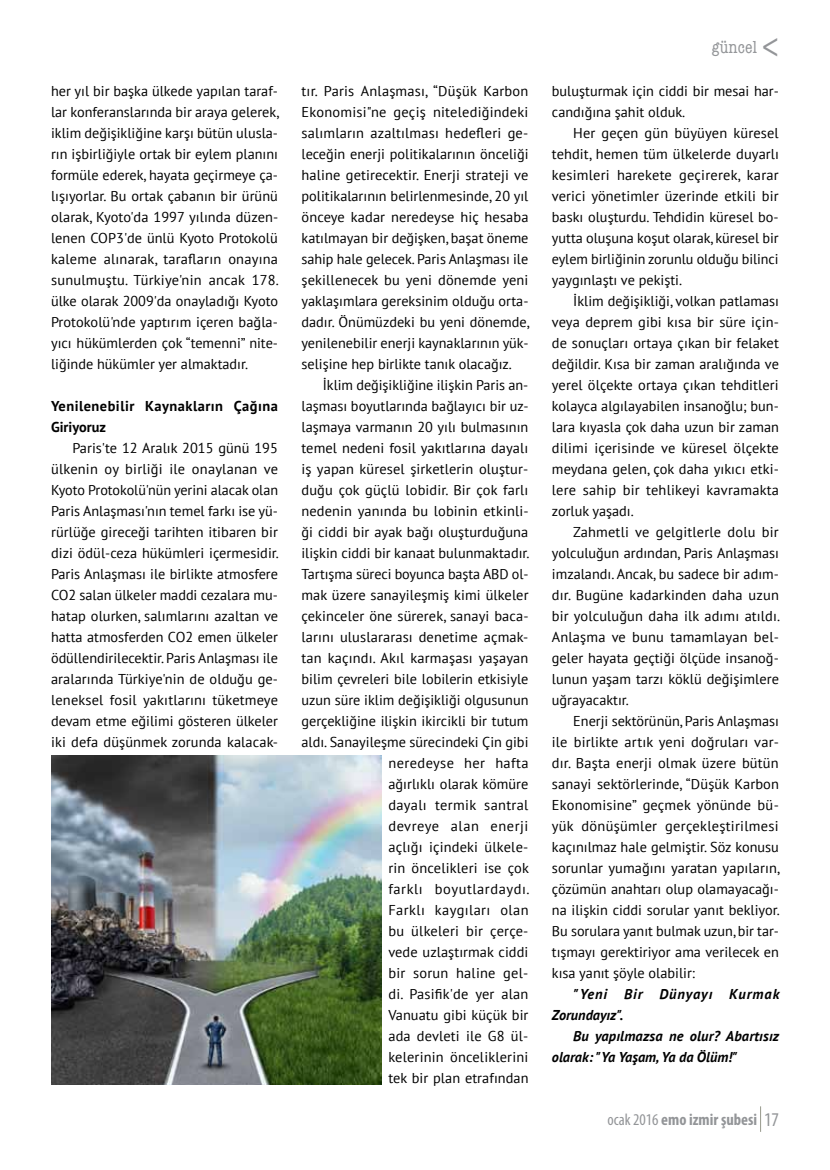
<style>
.page{position:relative;width:830px;height:1170px;background:#fff}
.page>*{position:absolute;margin:0;border:0;box-sizing:border-box;transform-origin:0 0}
.t1{font:condensed 18px "American Typewriter";letter-spacing:.01em;color:#939598}
.t2{font:700 condensed 16.5px "Myriad Pro";color:#939598}
.t3{font:14.25px/21px "PT Sans";color:#000;text-align:justify}
.t4{font:italic 700 14.25px/21px "PT Sans";letter-spacing:.015em;color:#000}
.t5{font:700 14.25px/21px "PT Sans";letter-spacing:.035em;color:#000}
.t6{font:italic 700 14.25px/21px "PT Sans";letter-spacing:.065em;color:#000}
.s1{font-weight:400}
.s2{font-weight:400;font-size:19.5px}
</style>
<div class="page">
<img style="left:51px;top:755px;width:330px;height:329px">
<p class="t3" style="left:51px;top:80px;width:229px">her yıl bir başka ülkede yapılan taraf&shy;lar konferanslarında bir araya gelerek, iklim değişikliğine karşı bütün ulusla&shy;rın işbirliğiyle ortak bir eylem planını formüle ederek, hayata geçirmeye ça&shy;lışıyorlar. Bu ortak çabanın bir ürünü olarak, Kyoto'da 1997 yılında düzen&shy;lenen COP3'de ünlü Kyoto Protokolü kaleme alınarak, tarafların onayına sunulmuştu. Türkiye'nin ancak 178. ülke olarak 2009'da onayladığı Kyoto Protokolü'nde yaptırım içeren bağla&shy;yıcı hükümlerden çok “temenni” nite&shy;liğinde hükümler yer almaktadır.</p>
<p class="t5" style="left:51px;top:395px;width:228px">Yenilenebilir Kaynakların Çağına<br>Giriyoruz</p>
<p class="t3" style="left:51px;top:437px;width:229px;text-indent:21px">Paris'te 12 Aralık 2015 günü 195 ülkenin oy birliği ile onaylanan ve Kyoto Protokolü'nün yerini alacak olan Paris Anlaşması'nın temel farkı ise yü&shy;rürlüğe gireceği tarihten itibaren bir dizi ödül-ceza hükümleri içermesidir.<br>Paris Anlaşması ile birlikte atmosfere CO2 salan ülkeler maddi cezalara mu&shy;hatap olurken, salımlarını azaltan ve hatta atmosferden CO2 emen ülkeler ödüllendirilecektir. Paris Anlaşması ile aralarında Türkiye'nin de olduğu ge&shy;leneksel fosil yakıtlarını tüketmeye devam etme eğilimi gösteren ülkeler iki defa düşünmek zorunda kalacak-</p>
<p class="t3" style="left:301px;top:80px;width:229px">tır. Paris Anlaşması, “Düşük Karbon Ekonomisi"ne geçiş nitelediğindeki salımların azaltılması hedefleri ge&shy;leceğin enerji politikalarının önceliği haline getirecektir. Enerji strateji ve politikalarının belirlenmesinde, 20 yıl önceye kadar neredeyse hiç hesaba katılmayan bir değişken, başat öneme sahip hale gelecek. Paris Anlaşması ile şekillenecek bu yeni dönemde yeni yaklaşımlara gereksinim olduğu orta&shy;dadır. Önümüzdeki bu yeni dönemde, yenilenebilir enerji kaynaklarının yük&shy;selişine hep birlikte tanık olacağız.</p>
<p class="t3" style="left:301px;top:374px;width:229px;text-align:right">İklim değişikliğine ilişkin Paris an&shy;laşması boyutlarında bağlayıcı bir uz&shy;laşmaya varmanın 20 yılı bulmasının temel nedeni fosil yakıtlarına dayalı iş yapan küresel şirketlerin oluştur&shy;duğu çok güçlü lobidir. Bir çok farlı nedenin yanında bu lobinin etkinli&shy;ği ciddi bir ayak bağı oluşturduğuna ilişkin ciddi bir kanaat bulunmaktadır.<br>Tartışma süreci boyunca başta ABD ol&shy;mak üzere sanayileşmiş kimi ülkeler çekinceler öne sürerek, sanayi baca&shy;larını uluslararası denetime açmak&shy;tan kaçındı. Akıl karmaşası yaşayan bilim çevreleri bile lobilerin etkisiyle uzun süre iklim değişikliği olgusunun gerçekliğine ilişkin ikircikli bir tutum aldı. Sanayileşme sürecindeki Çin gibi neredeyse her hafta<br>ağırlıklı olarak kömüre<br>dayalı termik santral<br>devreye alan enerji<br>açlığı içindeki ülkele-<br>rin öncelikleri ise çok<br>farklı boyutlardaydı.<br>Farklı kaygıları olan<br>bu ülkeleri bir çerçe-<br>vede uzlaştırmak ciddi<br>bir sorun haline gel-<br>di. Pasifik'de yer alan<br>Vanuatu gibi küçük bir<br>ada devleti ile G8 ül-<br>kelerinin önceliklerini<br>tek bir plan etrafından</p>
<p class="t1" style="left:711px;top:33px;width:47px">güncel</p>
<p class="t3" style="left:551px;top:80px;width:228px">buluşturmak için ciddi bir mesai har&shy;candığına şahit olduk.</p>
<p class="t3" style="left:551px;top:122px;width:228px;text-indent:21px">Her geçen gün büyüyen küresel tehdit, hemen tüm ülkelerde duyarlı kesimleri harekete geçirerek, karar verici yönetimler üzerinde etkili bir baskı oluşturdu. Tehdidin küresel bo&shy;yutta oluşuna koşut olarak, küresel bir eylem birliğinin zorunlu olduğu bilinci yaygınlaştı ve pekişti.</p>
<p class="t3" style="left:551px;top:290px;width:228px;text-indent:21px">İklim değişikliği, volkan patlaması veya deprem gibi kısa bir süre için&shy;de sonuçları ortaya çıkan bir felaket değildir. Kısa bir zaman aralığında ve yerel ölçekte ortaya çıkan tehditleri kolayca algılayabilen insanoğlu; bun&shy;lara kıyasla çok daha uzun bir zaman dilimi içerisinde ve küresel ölçekte meydana gelen, çok daha yıkıcı etki&shy;lere sahip bir tehlikeyi kavramakta zorluk yaşadı.</p>
<p class="t3" style="left:551px;top:521px;width:230px;text-indent:21px">Zahmetli ve gelgitlerle dolu bir yolculuğun ardından, Paris Anlaşması imzalandı. Ancak, bu sadece bir adım&shy;dır. Bugüne kadarkinden daha uzun bir yolculuğun daha ilk adımı atıldı.<br>Anlaşma ve bunu tamamlayan bel&shy;geler hayata geçtiği ölçüde insanoğ&shy;lunun yaşam tarzı köklü değişimlere uğrayacaktır.</p>
<p class="t3" style="left:551px;top:710px;width:229px;text-indent:21px">Enerji sektörünün, Paris Anlaşması ile birlikte artık yeni doğruları var&shy;dır. Başta enerji olmak üzere bütün sanayi sektörlerinde, “Düşük Karbon Ekonomisine” geçmek yönünde bü&shy;yük dönüşümler gerçekleştirilmesi kaçınılmaz hale gelmiştir. Söz konusu sorunlar yumağını yaratan yapıların, çözümün anahtarı olup olamayacağı&shy;na ilişkin ciddi sorular yanıt bekliyor.<br>Bu sorulara yanıt bulmak uzun, bir tar&shy;tışmayı gerektiriyor ama verilecek en kısa yanıt şöyle olabilir:</p>
<p class="t6" style="left:551px;top:983px;width:229px;text-indent:21px">"Yeni Bir Dünyayı Kurmak<br>Zorundayız".</p>
<p class="t4" style="left:551px;top:1025px;width:229px;text-indent:21px">Bu yapılmazsa ne olur? Abartısız olarak: "Ya Yaşam, Ya da Ölüm!"</p>
<p class="t2" style="left:607px;top:1109px;width:173px"><span class="s1">ocak 2016</span> emo izmir şubesi <span class="s2">17</span></p>
</div>
